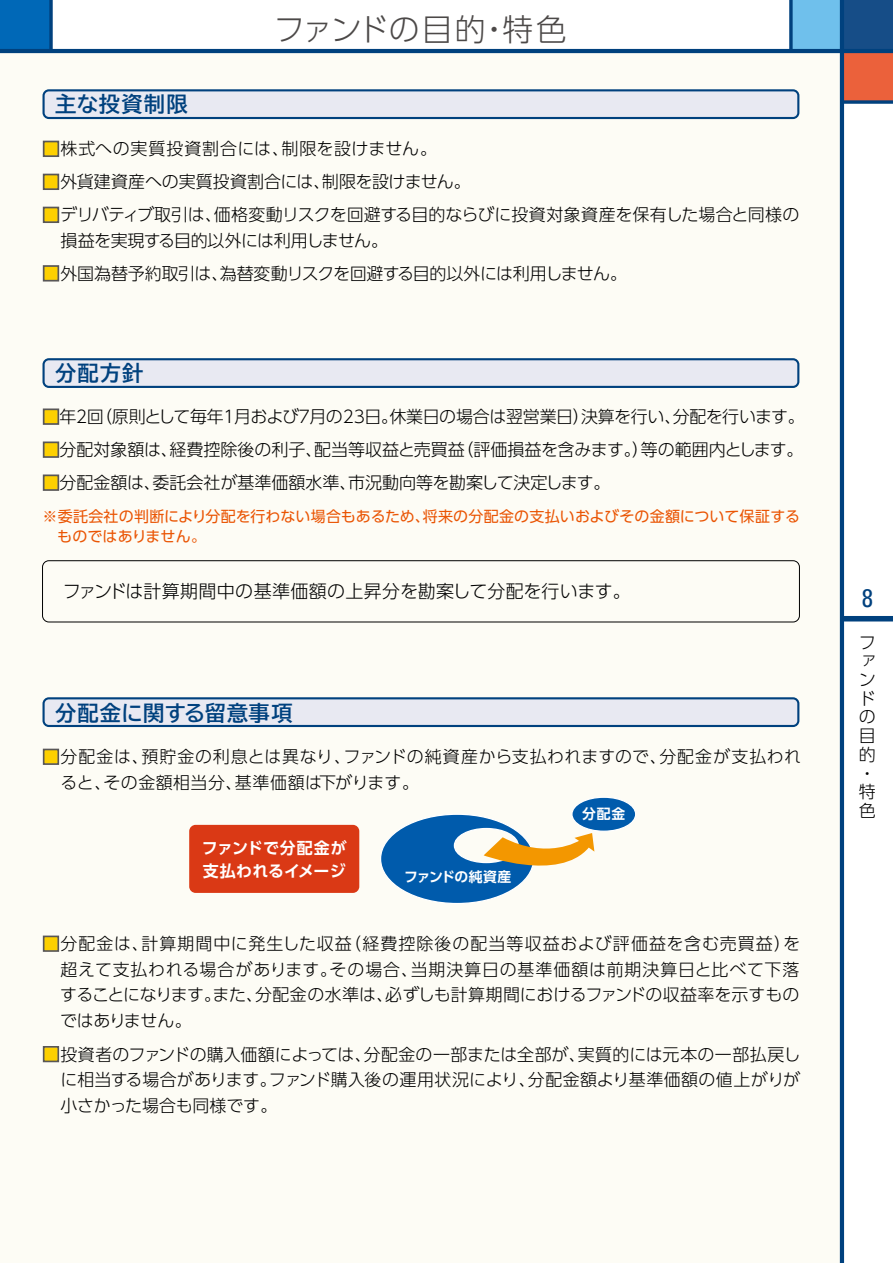
<style>
.page{position:relative;width:893px;height:1263px;background:#fff}
.page>*{position:absolute;margin:0;border:0;box-sizing:border-box;transform-origin:0 0}
.t1{font:300 30.9px "UD Shin Go Pro";letter-spacing:.005em;color:#4c4948}
.t2{font:condensed 25.5px "Univers";color:#00417e}
.t3{font:700 21.3px "TBUD Go Std";letter-spacing:.04em;color:#00417e}
.t4{font:300 18px "UD Shin Go Pro";letter-spacing:.02em;color:#000}
.t5{font:300 16.95px/18.8px "UD Shin Go Pro";letter-spacing:-.01em;color:#000}
.t6{font:300 16.95px/25.5px "UD Shin Go Pro";letter-spacing:.025em;color:#000}
.t7{font:300 16.95px "UD Shin Go Pro";letter-spacing:-.03em;color:#000}
.t8{font:300 16.95px "UD Shin Go Pro";letter-spacing:.03em;color:#000}
.t9{font:700 15.9px/23.4px "UD Shin Go Pro De";letter-spacing:.02em;color:#fff}
.t10{font:15px/19.5px "UD Shin Go Pro";letter-spacing:.01em;color:#ea5504}
.t11{font:700 13.8px "UD Shin Go Pro De";letter-spacing:-.025em;color:#fff}
.t12{font:700 13.8px "UD Shin Go Pro De";letter-spacing:.03em;color:#fff}
.s1{color:#fdd000}
</style>
<div class="page">
<div style="left:0;top:49px;width:841px;height:1214px;background:#fdfcf5"></div>
<div style="left:791px;top:0;width:51px;height:51px;background:#6fc0ec"></div>
<div style="left:842px;top:0;width:51px;height:51px;background:#164d87"></div>
<div style="left:0;top:0;width:51px;height:51px;background:#0068b7"></div>
<div style="left:842px;top:51px;width:51px;height:51px;background:#eb613b"></div>
<svg style="left:49px;top:0;width:4px;height:49px"></svg>
<div style="left:842px;top:616px;width:51px;height:5px;background:#00417e"></div>
<hr style="left:840px;top:0;width:4px;height:1263px;background:#00417e">
<hr style="left:0;top:49px;width:893px;height:4px;background:#00417e">
<svg style="left:844px;top:100px;width:49px;height:4px"></svg>
<svg style="left:789px;top:0;width:4px;height:49px"></svg>
<svg style="left:42px;top:89px;width:757px;height:30px;background:#c7d1e1"></svg>
<div style="left:43px;top:141px;width:16px;height:16px;border:2px solid #595757"></div>
<div style="left:43px;top:174px;width:16px;height:16px;border:2px solid #595757"></div>
<div style="left:43px;top:207px;width:16px;height:16px;border:2px solid #595757"></div>
<div style="left:43px;top:265px;width:16px;height:17px;border:2px solid #595757"></div>
<div style="left:43px;top:408px;width:16px;height:17px;border:2px solid #595757"></div>
<div style="left:43px;top:441px;width:16px;height:17px;border:2px solid #595757"></div>
<div style="left:43px;top:474px;width:16px;height:17px;border:2px solid #595757"></div>
<svg style="left:42px;top:358px;width:757px;height:30px;background:#c6d0e1"></svg>
<div style="left:42px;top:560px;width:758px;height:62px;border:1px solid #000;border-radius:6px"></div>
<div style="left:43px;top:749px;width:16px;height:16px;border:2px solid #595757"></div>
<div style="left:43px;top:935px;width:16px;height:17px;border:2px solid #595757"></div>
<div style="left:43px;top:1046px;width:16px;height:16px;border:2px solid #595757"></div>
<div style="left:572px;top:797px;width:64px;height:34px;background:#005bac;border-radius:50%"></div>
<div style="left:571px;top:796px;width:65px;height:36px;border:1px solid #fff;border-radius:50%"></div>
<div style="left:189px;top:825px;width:170px;height:68px;background:#da3915;border-radius:6px"></div>
<svg style="left:381px;top:813px;width:213px;height:90px"></svg>
<svg style="left:43px;top:697px;width:756px;height:30px;background:#c6d0e1"></svg>
<h1 class="t1" style="left:274px;top:4px;width:295px">ファンドの目的・特色</h1>
<p class="t3" style="left:55px;top:87px;width:134px">主な投資制限</p>
<p class="t8" style="left:43px;top:135px;width:396px"><span class="s1">■</span>株式への実質投資割合には、制限を設けません。</p>
<p class="t5" style="left:43px;top:172px;width:430px"><span class="s1">■</span>外貨建資産への実質投資割合には、制限を設けません。</p>
<p class="t5" style="left:60px;top:201px;width:740px;line-height:25.5px;text-indent:-18px"><span class="s1">■</span>デリバティブ取引は、価格変動リスクを回避する目的ならびに投資対象資産を保有した場合と同様の損益を実現する目的以外には利用しません。</p>
<p class="t5" style="left:42px;top:263px;width:586px"><span class="s1">■</span>外国為替予約取引は、為替変動リスクを回避する目的以外には利用しません。</p>
<p class="t3" style="left:55px;top:356px;width:90px">分配方針</p>
<p class="t7" style="left:43px;top:403px;width:764px"><span class="s1">■</span>年２回（原則として毎年１月および７月の23日。休業日の場合は翌営業日）決算を行い、分配を行います。</p>
<p class="t5" style="left:43px;top:440px;width:763px"><span class="s1">■</span>分配対象額は、経費控除後の利子、配当等収益と売買益（評価損益を含みます。）等の範囲内とします。</p>
<p class="t5" style="left:43px;top:473px;width:569px"><span class="s1">■</span>分配金額は、委託会社が基準価額水準、市況動向等を勘案して決定します。</p>
<p class="t10" style="left:57px;top:506px;width:744px;text-indent:-15px">※委託会社の判断により分配を行わない場合もあるため、将来の分配金の支払いおよびその金額について保証するものではありません。</p>
<p class="t4" style="left:63px;top:576px;width:569px">ファンドは計算期間中の基準価額の上昇分を勘案して分配を行います。</p>
<p class="t3" style="left:55px;top:695px;width:239px">分配金に関する留意事項</p>
<p class="t6" style="left:61px;top:743px;width:742px;text-indent:-18px"><span class="s1">■</span>分配金は、預貯金の利息とは異なり、ファンドの純資産から支払われますので、分配金が支払われると、その金額相当分、基準価額は下がります。</p>
<p class="t9" style="left:202px;top:836px;width:146px">ファンドで分配金が支払われるイメージ</p>
<p class="t11" style="left:404px;top:866px;width:109px">ファンドの純資産</p>
<p class="t12" style="left:582px;top:802px;width:45px">分配金</p>
<p class="t5" style="left:60px;top:930px;width:741px;line-height:25.5px;text-align:justify;text-indent:-18px"><span class="s1">■</span>分配金は、計算期間中に発生した収益（経費控除後の配当等収益および評価益を含む売買益）を超えて支払われる場合があります。その場合、当期決算日の基準価額は前期決算日と比べて下落することになります。また、分配金の水準は、必ずしも計算期間におけるファンドの収益率を示すものではありません。</p>
<p class="t5" style="left:61px;top:1041px;width:741px;line-height:25.5px;text-align:justify;text-indent:-18px"><span class="s1">■</span>投資者のファンドの購入価額によっては、分配金の一部または全部が、実質的には元本の一部払戻しに相当する場合があります。ファンド購入後の運用状況により、分配金額より基準価額の値上がりが小さかった場合も同様です。</p>
<h2 class="t2" style="left:862px;top:582px;width:13px">8</h2>
<p class="t5" style="left:859px;top:632px;width:18px">ファンドの目的・特色</p>
</div>
